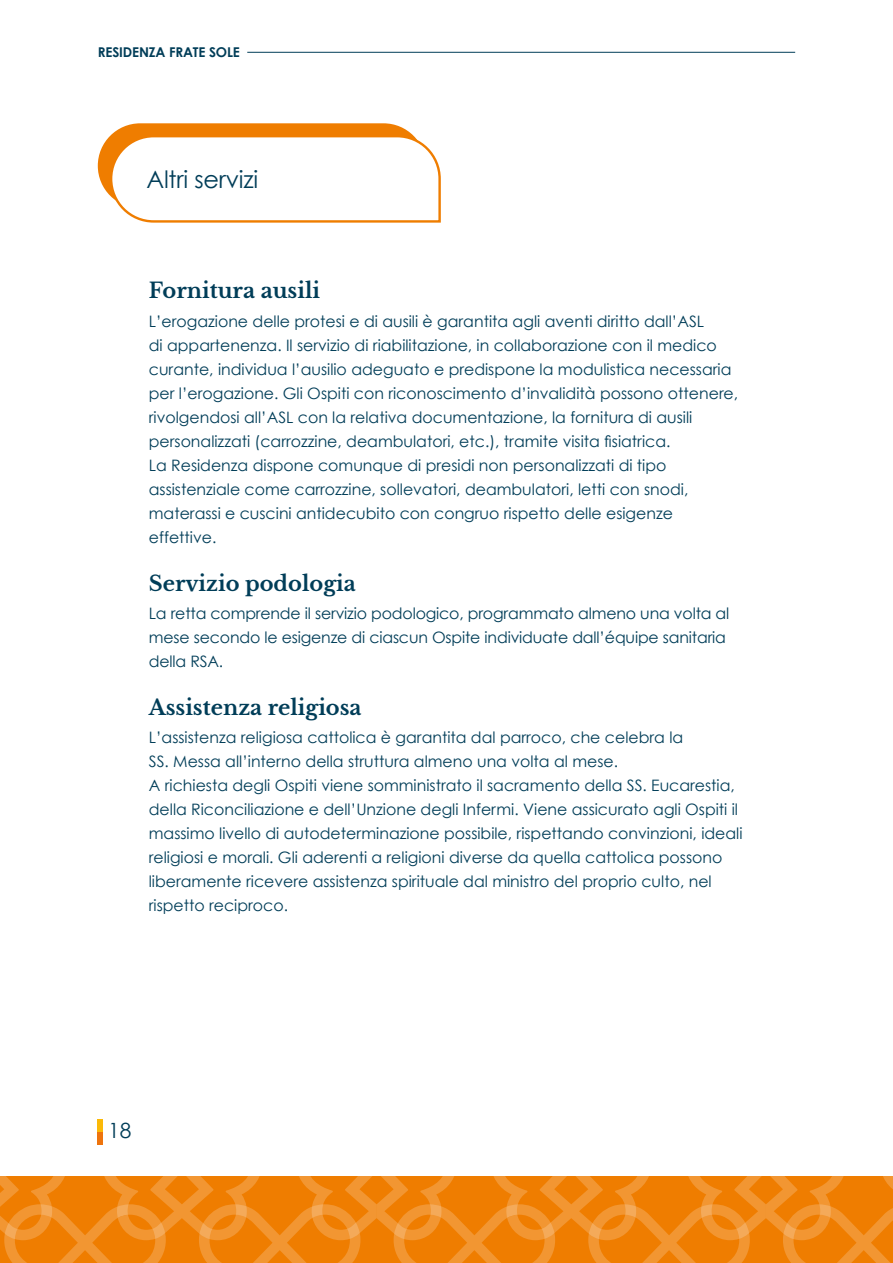
<style>
.page{position:relative;width:893px;height:1263px;background:#fff}
.page>*{position:absolute;margin:0;border:0;box-sizing:border-box;transform-origin:0 0}
.t1{font:24px "Century Gothic";letter-spacing:-.01em;color:#003d58}
.t2{font:700 21px "Libre Baskerville";color:#003d58}
.t3{font:21px "Century Gothic";color:#003d58}
.t4{font:15.75px/24px "Century Gothic";color:#003d58}
.t5{font:700 13.5px "Century Gothic";letter-spacing:-.01em;color:#003d58}
</style>
<div class="page">
<svg style="left:0;top:1176px;width:893px;height:87px;background:#f08613"></svg>
<hr style="left:247px;top:52px;width:548px;height:1px;background:#003d58">
<div style="left:98px;top:1132px;width:5px;height:12px;background:#ee740d"></div>
<div style="left:98px;top:1119px;width:5px;height:13px;background:#fbb908"></div>
<svg style="left:98px;top:123px;width:343px;height:100px"></svg>
<p class="t5" style="left:98px;top:44px;width:144px">RESIDENZA FRATE SOLE</p>
<h1 class="t1" style="left:146px;top:164px;width:113px">Altri servizi</h1>
<h2 class="t2" style="left:149px;top:278px;width:173px">Fornitura ausili</h2>
<p class="t4" style="left:149px;top:309px;width:591px">L’erogazione delle protesi e di ausili è garantita agli aventi diritto dall’ASL<br>di appartenenza. Il servizio di riabilitazione, in collaborazione con il medico curante, individua l’ausilio adeguato e predispone la modulistica necessaria per l’erogazione. Gli Ospiti con riconoscimento d’invalidità possono ottenere, rivolgendosi all’ASL con la relativa documentazione, la fornitura di ausili personalizzati (carrozzine, deambulatori, etc.), tramite visita fisiatrica.<br>La Residenza dispone comunque di presidi non personalizzati di tipo assistenziale come carrozzine, sollevatori, deambulatori, letti con snodi, materassi e cuscini antidecubito con congruo rispetto delle esigenze effettive.</p>
<h2 class="t2" style="left:149px;top:570px;width:208px">Servizio podologia</h2>
<p class="t4" style="left:149px;top:601px;width:582px">La retta comprende il servizio podologico, programmato almeno una volta al mese secondo le esigenze di ciascun Ospite individuate dall’équipe sanitaria della RSA.</p>
<h2 class="t2" style="left:149px;top:694px;width:214px">Assistenza religiosa</h2>
<p class="t4" style="left:149px;top:725px;width:595px">L’assistenza religiosa cattolica è garantita dal parroco, che celebra la<br>SS. Messa all’interno della struttura almeno una volta al mese.<br>A richiesta degli Ospiti viene somministrato il sacramento della SS. Eucarestia, della Riconciliazione e dell’Unzione degli Infermi. Viene assicurato agli Ospiti il massimo livello di autodeterminazione possibile, rispettando convinzioni, ideali religiosi e morali. Gli aderenti a religioni diverse da quella cattolica possono liberamente ricevere assistenza spirituale dal ministro del proprio culto, nel rispetto reciproco.</p>
<h2 class="t3" style="left:108px;top:1118px;width:25px">18</h2>
</div>
